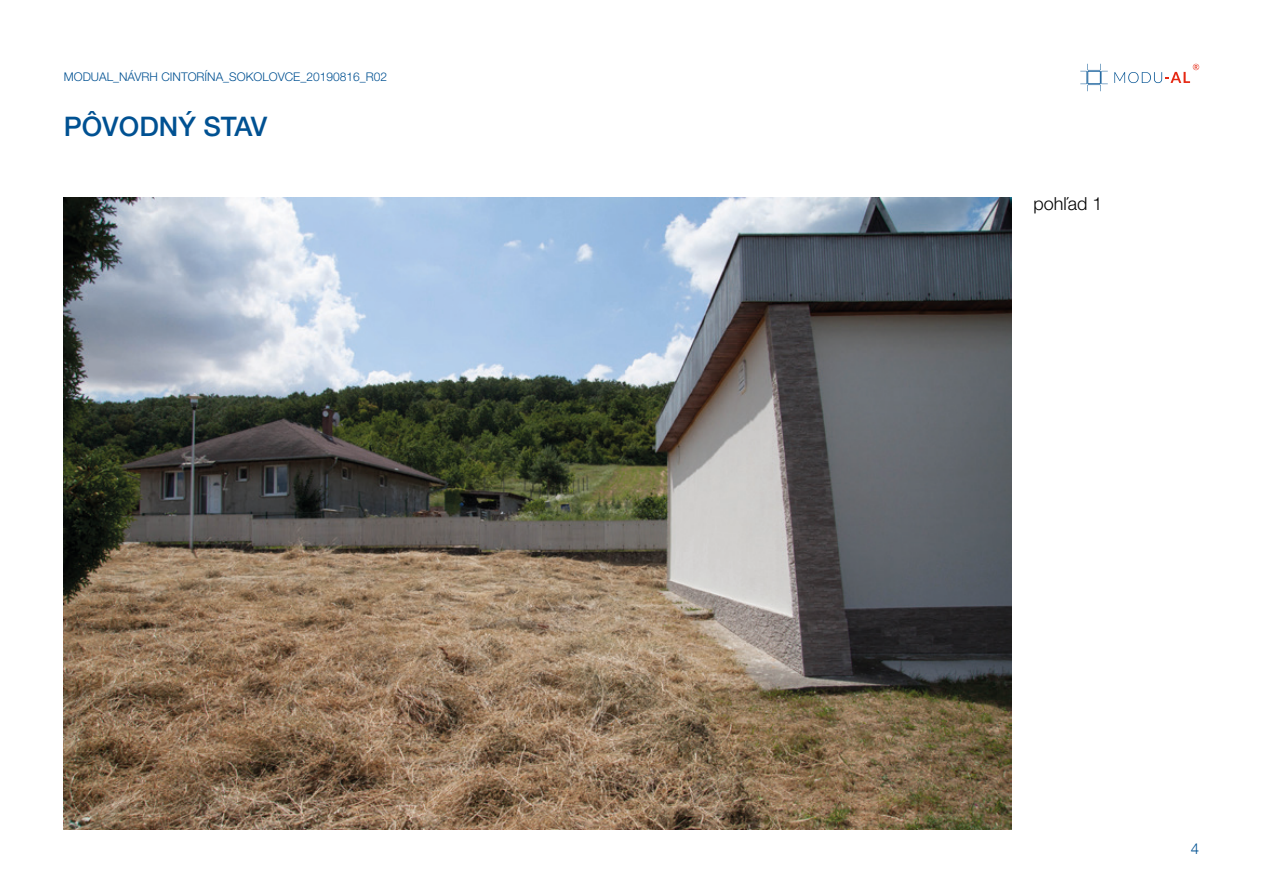
<style>
.page{position:relative;width:1263px;height:893px;background:#fff}
.page>*{position:absolute;margin:0;border:0;box-sizing:border-box;transform-origin:0 0}
.t1{font:500 27px "Helvetica Neue LT Pro";color:#005192}
.t2{font:300 18px "Helvetica Neue LT Pro";color:#000}
.t3{font:300 15px "Helvetica Neue LT Com";color:#005192}
.t4{font:300 12px "Helvetica Neue LT Pro";color:#005192}
</style>
<div class="page">
<svg style="left:1114px;top:64px;width:85px;height:19px"></svg>
<svg style="left:1080px;top:64px;width:28px;height:27px"></svg>
<img style="left:64px;top:198px;width:947px;height:631px">
<p class="t4" style="left:64px;top:69px;width:325px">MODUAL_NÁVRH CINTORÍNA_SOKOLOVCE_20190816_R02</p>
<p class="t1" style="left:64px;top:110px;width:205px">PÔVODNÝ STAV</p>
<p class="t2" style="left:1033px;top:193px;width:71px">pohľad 1</p>
<p class="t3" style="left:1191px;top:839px;width:10px">4</p>
</div>
